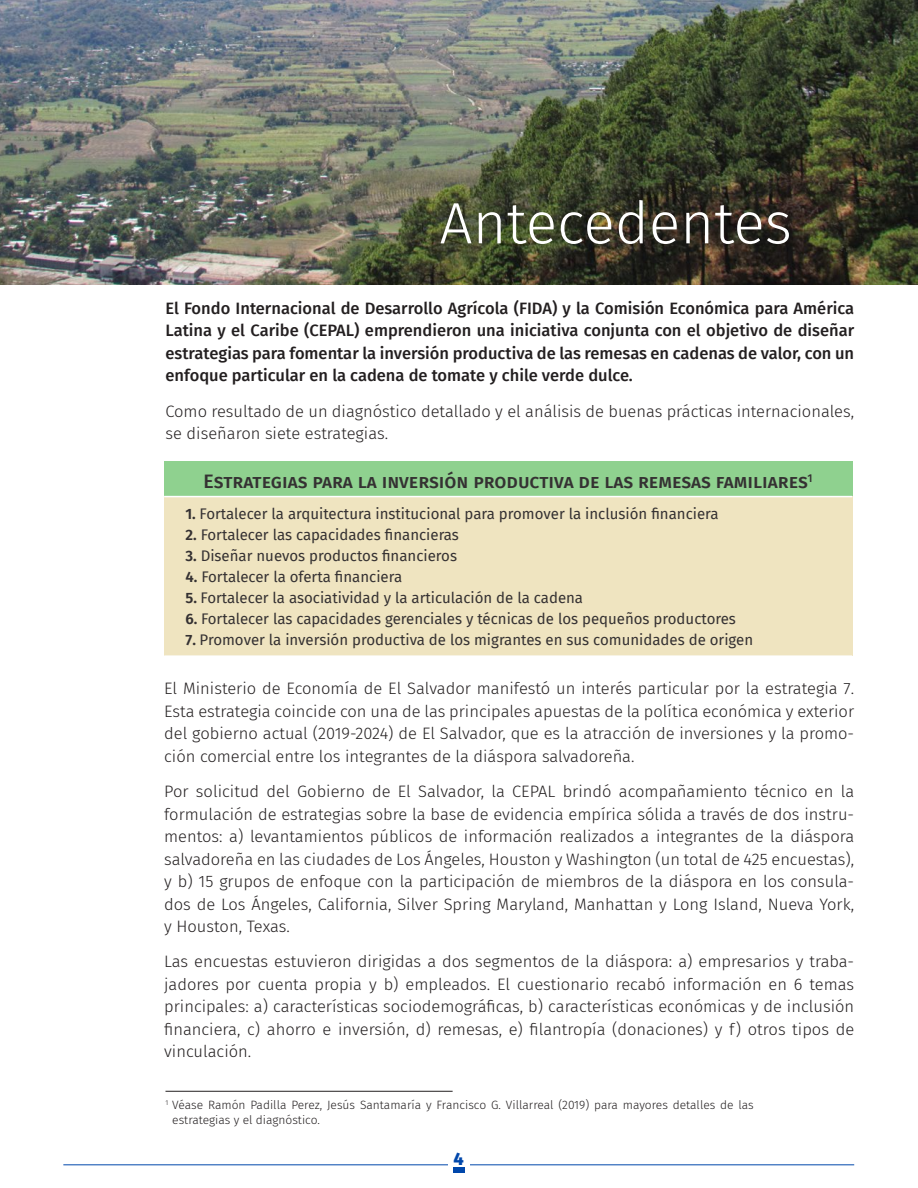
<style>
.page{position:relative;width:918px;height:1188px;background:#fff}
.page>*{position:absolute;margin:0;border:0;box-sizing:border-box;transform-origin:0 0}
.TIT1{font:300 58.35px "Fira Sans";color:#fff}
.t1{font:500 19.5px "Fira Sans";color:#231f20}
.t2{font:800 18px "Fira Sans";color:#0047ab}
.TXT{font:300 16.5px/22.5px "Fira Sans";color:#231f20;text-align:justify}
.TXT-2{font:500 16.5px/22.5px "Fira Sans";color:#231f20;text-align:justify}
.t3{font:15px "Fira Sans";color:#231f20}
.TXT-3{font:300 12px/15px "Fira Sans";color:#231f20}
.s1{font-weight:600}
</style>
<div class="page">
<hr style="left:63px;top:1165px;width:791px;height:1px;background:#0047ab">
<div style="left:448px;top:1148px;width:21px;height:24px;background:#fff"></div>
<div style="left:453px;top:1167px;width:12px;height:5px;background:#0047ab"></div>
<img style="left:0;top:0;width:918px;height:285px">
<div style="left:164px;top:461px;width:688px;height:36px;background:#8fd18f"></div>
<div style="left:164px;top:497px;width:688px;height:159px;background:#eee2bb"></div>
<hr style="left:164px;top:496px;width:688px;height:1px;background:#fff">
<hr style="left:164px;top:655px;width:688px;height:2px;background:#fff">
<hr style="left:165px;top:1091px;width:288px;height:1px;background:#231f20">
<p class="TIT1" style="left:440px;top:182px;width:354px">Antecedentes</p>
<p class="TXT-2" style="left:165px;top:296px;width:690px">El Fondo Internacional de Desarrollo Agrícola (FIDA) y la Comisión Económica para América Latina y el Caribe (CEPAL) emprendieron una iniciativa conjunta con el objetivo de diseñar estrategias para fomentar la inversión productiva de las remesas en cadenas de valor, con un enfoque particular en la cadena de tomate y chile verde dulce.</p>
<p class="TXT" style="left:165px;top:400px;width:690px">Como resultado de un diagnóstico detallado y el análisis de buenas prácticas internacionales, se diseñaron siete estrategias.</p>
<p class="t1" style="left:204px;top:466px;width:611px">Estrategias para la inversión productiva de las remesas familiares<sup>1</sup></p>
<p class="t3" style="left:185px;top:503px;width:535px"><span class="s1">1.</span> Fortalecer la arquitectura institucional para promover la inclusión financiera</p>
<p class="t3" style="left:185px;top:524px;width:275px"><span class="s1">2.</span> Fortalecer las capacidades financieras</p>
<p class="t3" style="left:185px;top:545px;width:273px"><span class="s1">3.</span> Diseñar nuevos productos financieros</p>
<p class="t3" style="left:185px;top:566px;width:218px"><span class="s1">4.</span> Fortalecer la oferta financiera</p>
<p class="t3" style="left:185px;top:587px;width:399px"><span class="s1">5.</span> Fortalecer la asociatividad y la articulación de la cadena</p>
<p class="t3" style="left:185px;top:608px;width:552px"><span class="s1">6.</span> Fortalecer las capacidades gerenciales y técnicas de los pequeños productores</p>
<p class="t3" style="left:185px;top:629px;width:569px"><span class="s1">7.</span> Promover la inversión productiva de los migrantes en sus comunidades de origen</p>
<p class="TXT" style="left:164px;top:677px;width:692px">El Ministerio de Economía de El Salvador manifestó un interés particular por la estrategia 7.<br>Esta estrategia coincide con una de las principales apuestas de la política económica y exterior del gobierno actual (2019-2024) de El Salvador, que es la atracción de inversiones y la promo&shy;ción comercial entre los integrantes de la diáspora salvadoreña.</p>
<p class="TXT" style="left:164px;top:780px;width:692px">Por solicitud del Gobierno de El Salvador, la CEPAL brindó acompañamiento técnico en la formulación de estrategias sobre la base de evidencia empírica sólida a través de dos instru&shy;mentos: a) levantamientos públicos de información realizados a integrantes de la diáspora salvadoreña en las ciudades de Los Ángeles, Houston y Washington (un total de 425 encuestas), y b) 15 grupos de enfoque con la participación de miembros de la diáspora en los consula&shy;dos de Los Ángeles, California, Silver Spring Maryland, Manhattan y Long Island, Nueva York, y Houston, Texas.</p>
<p class="TXT" style="left:164px;top:950px;width:692px">Las encuestas estuvieron dirigidas a dos segmentos de la diáspora: a) empresarios y traba&shy;jadores por cuenta propia y b) empleados. El cuestionario recabó información en 6 temas principales: a) características sociodemográficas, b) características económicas y de inclusión financiera, c) ahorro e inversión, d) remesas, e) filantropía (donaciones) y f) otros tipos de vinculación.</p>
<p class="TXT-3" style="left:172px;top:1097px;width:583px;text-indent:-7px"><sup>1</sup> Véase Ramón Padilla Perez, Jesús Santamaría y Francisco G. Villarreal (2019) para mayores detalles de las estrategias y el diagnóstico.</p>
<p class="t2" style="left:454px;top:1143px;width:12px">4</p>
</div>
